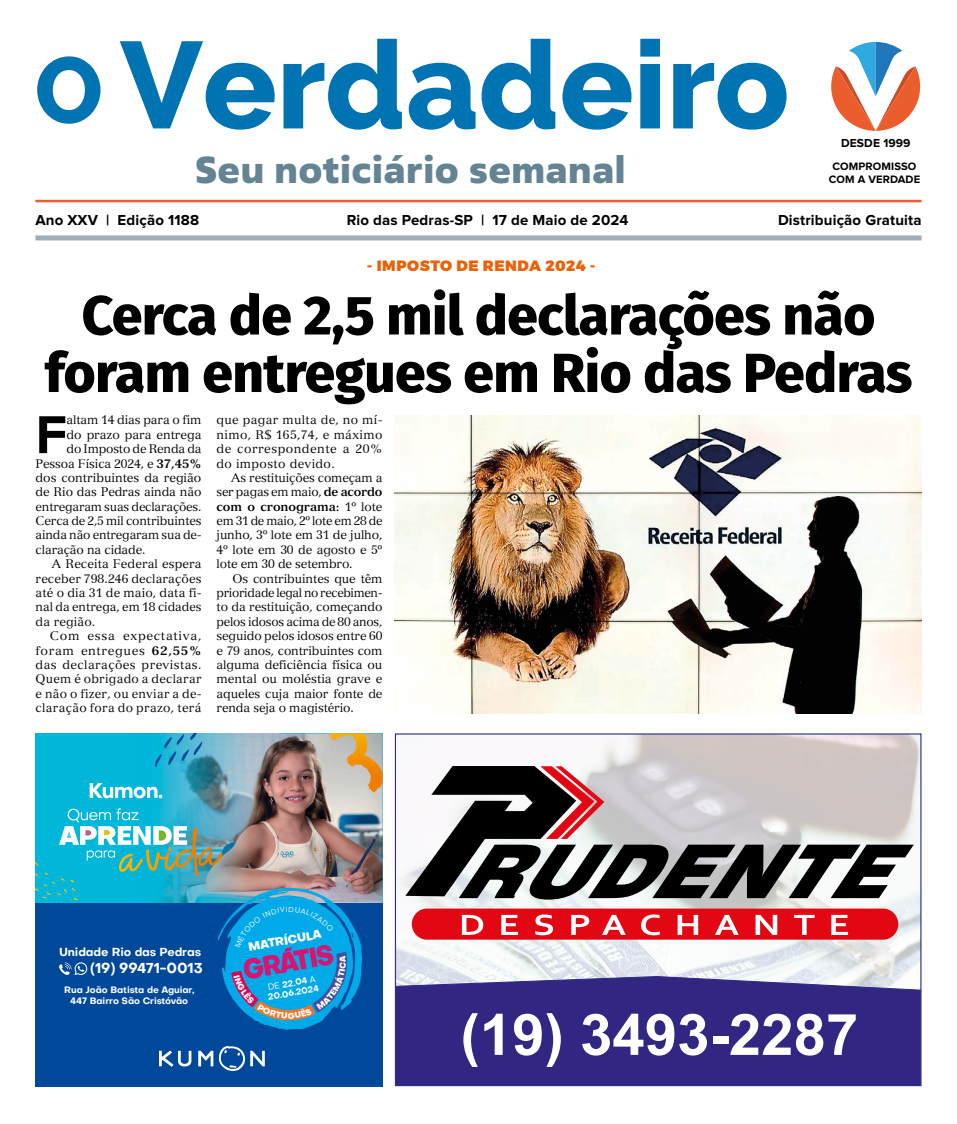
<style>
.page{position:relative;width:957px;height:1124px;background:#fff}
.page>*{position:absolute;margin:0;border:0;box-sizing:border-box;transform-origin:0 0}
.t1{font:800 122.75px "Raleway";color:#0073b3}
.t2{font:700 57.25px "Arial";color:#fff}
.t3{font:700 55.25px "Proxima Nova";color:#000}
.t4{font:800 55px/57.5px "Fira Sans";letter-spacing:-.01em;color:#000;text-align:center}
.t5{font:800 37.38px "Fact Web";letter-spacing:.03em;color:#648494}
.t6{font:700 15px "Proxima Nova";letter-spacing:.01em;color:#000}
.t7{font:900 15px "Montserrat";letter-spacing:.04em;color:#eb6209}
.t8{font:700 14.12px "Objective";letter-spacing:-.015em;color:#fff}
.t9{font:12.12px/14.4px "Versailles 55 Roman";letter-spacing:-.005em;color:#000;text-align:justify}
.t10{font:12.12px "Versailles 55 Roman";letter-spacing:.025em;color:#000}
.t11{font:12.12px "Versailles 55 Roman";letter-spacing:.035em;color:#000}
.t12{font:12.12px "Versailles 55 Roman";letter-spacing:.02em;color:#000}
.t13{font:700 12.12px "Versailles 75";letter-spacing:-.01em;color:#000}
.t14{font:12.12px "Versailles 55 Roman";letter-spacing:.05em;color:#000}
.t15{font:12.12px "Versailles 55 Roman";letter-spacing:.055em;color:#000}
.t16{font:700 12px "Proxima Nova";letter-spacing:.01em;color:#000}
.t17{font:800 11.62px "Objective";color:#fff}
.t18{font:700 11.5px "Objective";letter-spacing:-.01em;color:#fff}
.t19{font:700 11.12px/13.4px "Proxima Nova";letter-spacing:.01em;color:#000;text-align:center}
.t20{font:700 9.12px/11px "Objective";letter-spacing:-.01em;color:#fff;text-align:center}
.t21{font:700 8.62px/9.9px "Objective";color:#fff}
.s1{font-size:93.38px}
.s2{font-family:"Versailles 75";font-weight:700}
.s3{font-family:"Versailles 55 Roman";font-weight:400}
.s4{font-weight:400}
</style>
<div class="page">
<div style="left:35px;top:235px;width:886px;height:5px;background:#9faeb7"></div>
<hr style="left:35px;top:200px;width:886px;height:2px;background:#eb5d2e">
<svg style="left:831px;top:42px;width:89px;height:89px"></svg>
<svg style="left:397px;top:735px;width:522px;height:348px"></svg>
<svg style="left:405px;top:766px;width:508px;height:133px"></svg>
<div style="left:412px;top:908px;width:486px;height:31px;background:#e30613;border-radius:15px"></div>
<svg style="left:462px;top:914px;width:386px;height:21px"></svg>
<img style="left:278px;top:733px;width:104px;height:170px">
<img style="left:36px;top:733px;width:242px;height:75px">
<svg style="left:329px;top:733px;width:54px;height:31px;background:#c9b17e"></svg>
<svg style="left:155px;top:733px;width:47px;height:33px;background:#2aa5cb"></svg>
<svg style="left:90px;top:782px;width:72px;height:16px"></svg>
<div style="left:36px;top:903px;width:346px;height:182px;background:#00489a"></div>
<svg style="left:159px;top:1050px;width:32px;height:16px"></svg>
<svg style="left:198px;top:1050px;width:15px;height:16px"></svg>
<svg style="left:219px;top:1046px;width:46px;height:24px"></svg>
<img style="left:395px;top:415px;width:526px;height:298px">
<img style="left:36px;top:808px;width:326px;height:221px">
<h1 class="t1" style="left:35px;top:15px;width:756px"><span class="s1">O</span> Verdadeiro</h1>
<h3 class="t5" style="left:195px;top:144px;width:431px">Seu noticiário semanal</h3>
<p class="t16" style="left:841px;top:137px;width:71px">DESDE 1999</p>
<p class="t19" style="left:829px;top:160px;width:93px">COMPROMISSO<br>COM A VERDADE</p>
<p class="t6" style="left:35px;top:213px;width:165px">Ano XXV | Edição 1188</p>
<p class="t6" style="left:347px;top:213px;width:283px">Rio das Pedras-SP | 17 de Maio de 2024</p>
<p class="t6" style="left:778px;top:213px;width:145px">Distribuição Gratuita</p>
<p class="t7" style="left:367px;top:256px;width:230px">- IMPOSTO DE RENDA 2024 -</p>
<h3 class="t4" style="left:45px;top:282px;width:869px">Cerca de 2,5 mil declarações não foram entregues em Rio das Pedras</h3>
<h3 class="t3" style="left:36px;top:409px;width:33px">F</h3>
<p class="t9" style="left:67px;top:413px;width:136px">altam 14 dias para o fim</p>
<p class="t9" style="left:67px;top:427px;width:136px">do prazo para entrega</p>
<p class="t9" style="left:67px;top:441px;width:136px">do Imposto de Renda da</p>
<p class="t9" style="left:36px;top:456px;width:167px">Pessoa Física 2024, e <span class="s2">37,45%</span></p>
<p class="t9" style="left:36px;top:470px;width:167px">dos contribuintes da região</p>
<p class="t9" style="left:36px;top:485px;width:167px">de Rio das Pedras ainda não</p>
<p class="t9" style="left:36px;top:499px;width:167px">entregaram suas declarações.</p>
<p class="t9" style="left:36px;top:513px;width:167px">Cerca de 2,5 mil contribuintes</p>
<p class="t9" style="left:36px;top:528px;width:167px">ainda não entregaram sua de-</p>
<p class="t9" style="left:36px;top:542px;width:111px">claração na cidade.</p>
<p class="t9" style="left:51px;top:556px;width:151px">A Receita Federal espera</p>
<p class="t9" style="left:36px;top:571px;width:167px">receber 798.246 declarações</p>
<p class="t9" style="left:36px;top:585px;width:167px">até o dia 31 de maio, data fi-</p>
<p class="t9" style="left:36px;top:600px;width:167px">nal da entrega, em 18 cidades</p>
<p class="t9" style="left:36px;top:614px;width:61px">da região.</p>
<p class="t15" style="left:50px;top:628px;width:153px">Com essa expectativa,</p>
<p class="t14" style="left:36px;top:643px;width:167px">foram entregues <span class="s2">62,55%</span></p>
<p class="t11" style="left:36px;top:657px;width:167px">das declarações previstas.</p>
<p class="t10" style="left:36px;top:671px;width:167px">Quem é obrigado a declarar</p>
<p class="t12" style="left:36px;top:686px;width:167px">e não o fizer, ou enviar a de-</p>
<p class="t10" style="left:36px;top:700px;width:167px">claração fora do prazo, terá</p>
<p class="t9" style="left:216px;top:413px;width:167px">que pagar multa de, no mí&shy;nimo, R$ 165,74, e máximo de correspondente a 20% do imposto devido.</p>
<p class="t9" style="left:216px;top:470px;width:167px;text-align:right">As restituições começam a ser pagas em maio, <span class="s2">de acordo</span></p>
<p class="t13" style="left:216px;top:499px;width:167px">com o cronograma: <span class="s3">1º lote</span></p>
<p class="t9" style="left:216px;top:513px;width:167px">em 31 de maio, 2º lote em 28 de junho, 3º lote em 31 de julho, 4º lote em 30 de agosto e 5º lote em 30 de setembro.</p>
<p class="t9" style="left:216px;top:571px;width:167px;text-indent:16px">Os contribuintes que têm prioridade legal no recebimen&shy;to da restituição, começando pelos idosos acima de 80 anos, seguido pelos idosos entre 60 e 79 anos, contribuintes com alguma deficiência física ou mental ou moléstia grave e aqueles cuja maior fonte de renda seja o magistério.</p>
<p class="t18" style="left:59px;top:943px;width:144px">Unidade Rio das Pedras</p>
<p class="t20" style="left:64px;top:983px;width:132px">Rua João Batista de Aguiar,<br>447 Bairro São Cristóvão</p>
<p class="t8" style="left:90px;top:958px;width:114px">(19) 99471-0013</p>
<p class="t17" style="left:247px;top:937px;width:76px;rotate:-10deg">MATRÍCULA</p>
<p class="t21" style="left:265px;top:982px;width:53px;rotate:-10deg"><span class="s4">DE</span> 22.04 <span class="s4">A<br></span>20.06.2024</p>
<h2 class="t2" style="left:460px;top:994px;width:399px">(19) 3493-2287</h2>
</div>
